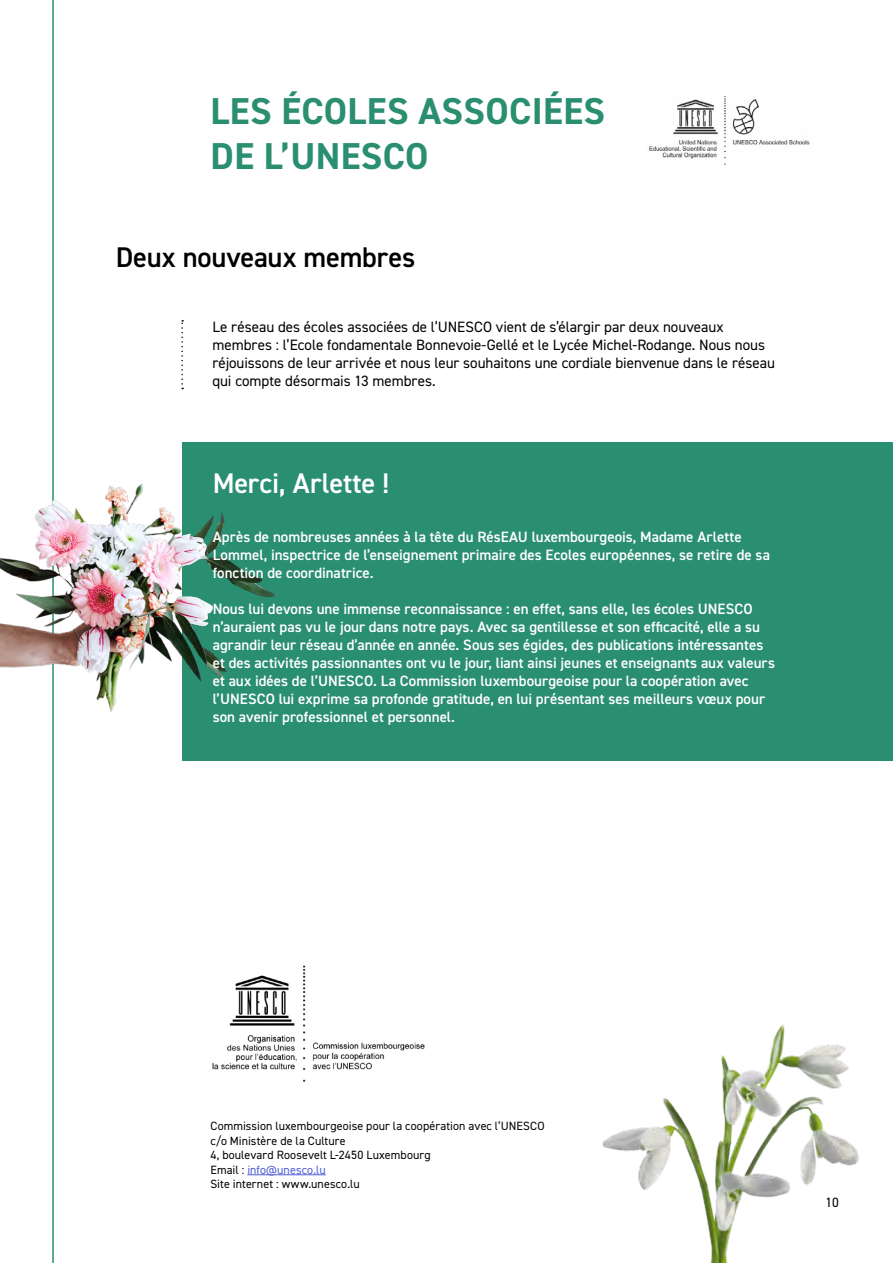
<style>
.page{position:relative;width:893px;height:1263px;background:#fff}
.page>*{position:absolute;margin:0;border:0;box-sizing:border-box;transform-origin:0 0}
.t1{font:700 37.5px/45px "DIN2014";letter-spacing:.01em;color:#2a8e70}
.t2{font:600 28.5px "DIN2014";letter-spacing:-.01em;color:#000}
.t3{font:600 28.5px "DIN2014";letter-spacing:-.005em;color:#fff}
.t4{font:600 15px/18px "DIN2014";color:#fff}
.t5{font:15px/18px "DIN2014";color:#000}
.t6{font:13.5px "DIN2014";color:#000}
.t7{font:12px/14.4px "DIN2014";letter-spacing:.01em;color:#000}
.s1{color:#4f5cd6}
</style>
<div class="page">
<div style="left:182px;top:442px;width:711px;height:318px;background:#2a8e70"></div>
<img style="left:602px;top:1024px;width:257px;height:239px">
<img style="left:212px;top:965px;width:213px;height:117px">
<img style="left:649px;top:96px;width:161px;height:68px">
<svg style="left:181px;top:320px;width:2px;height:65px"></svg>
<hr style="left:247px;top:1174px;width:79px;height:1px;background:#4f5cd6">
<hr style="left:52px;top:0;width:2px;height:1263px;background:#2a8e70">
<img style="left:0;top:386px;width:276px;height:335px">
<h1 class="t1" style="left:211px;top:89px;width:396px">LES ÉCOLES ASSOCIÉES<br>DE L’UNESCO</h1>
<h2 class="t2" style="left:116px;top:238px;width:301px">Deux nouveaux membres</h2>
<p class="t5" style="left:212px;top:317px;width:564px">Le réseau des écoles associées de l’UNESCO vient de s’élargir par deux nouveaux membres : l’Ecole fondamentale Bonnevoie-Gellé et le Lycée Michel-Rodange. Nous nous réjouissons de leur arrivée et nous leur souhaitons une cordiale bienvenue dans le réseau qui compte désormais 13 membres.</p>
<h2 class="t3" style="left:213px;top:464px;width:178px">Merci, Arlette !</h2>
<p class="t4" style="left:213px;top:528px;width:559px">Après de nombreuses années à la tête du RésEAU luxembourgeois, Madame Arlette<br>Lommel, inspectrice de l’enseignement primaire des Ecoles européennes, se retire de sa fonction de coordinatrice.</p>
<p class="t4" style="left:213px;top:600px;width:564px">Nous lui devons une immense reconnaissance : en effet, sans elle, les écoles UNESCO n’auraient pas vu le jour dans notre pays. Avec sa gentillesse et son efficacité, elle a su agrandir leur réseau d’année en année. Sous ses égides, des publications intéressantes et des activités passionnantes ont vu le jour, liant ainsi jeunes et enseignants aux valeurs et aux idées de l’UNESCO. La Commission luxembourgeoise pour la coopération avec l’UNESCO lui exprime sa profonde gratitude, en lui présentant ses meilleurs vœux pour son avenir professionnel et personnel.</p>
<p class="t7" style="left:210px;top:1119px;width:336px">Commission luxembourgeoise pour la coopération avec l’UNESCO c/o Ministère de la Culture<br>4, boulevard Roosevelt L-2450 Luxembourg<br>Email : <span class="s1">info@unesco.lu<br></span>Site internet : www.unesco.lu</p>
<p class="t6" style="left:825px;top:1194px;width:15px">10</p>
</div>
